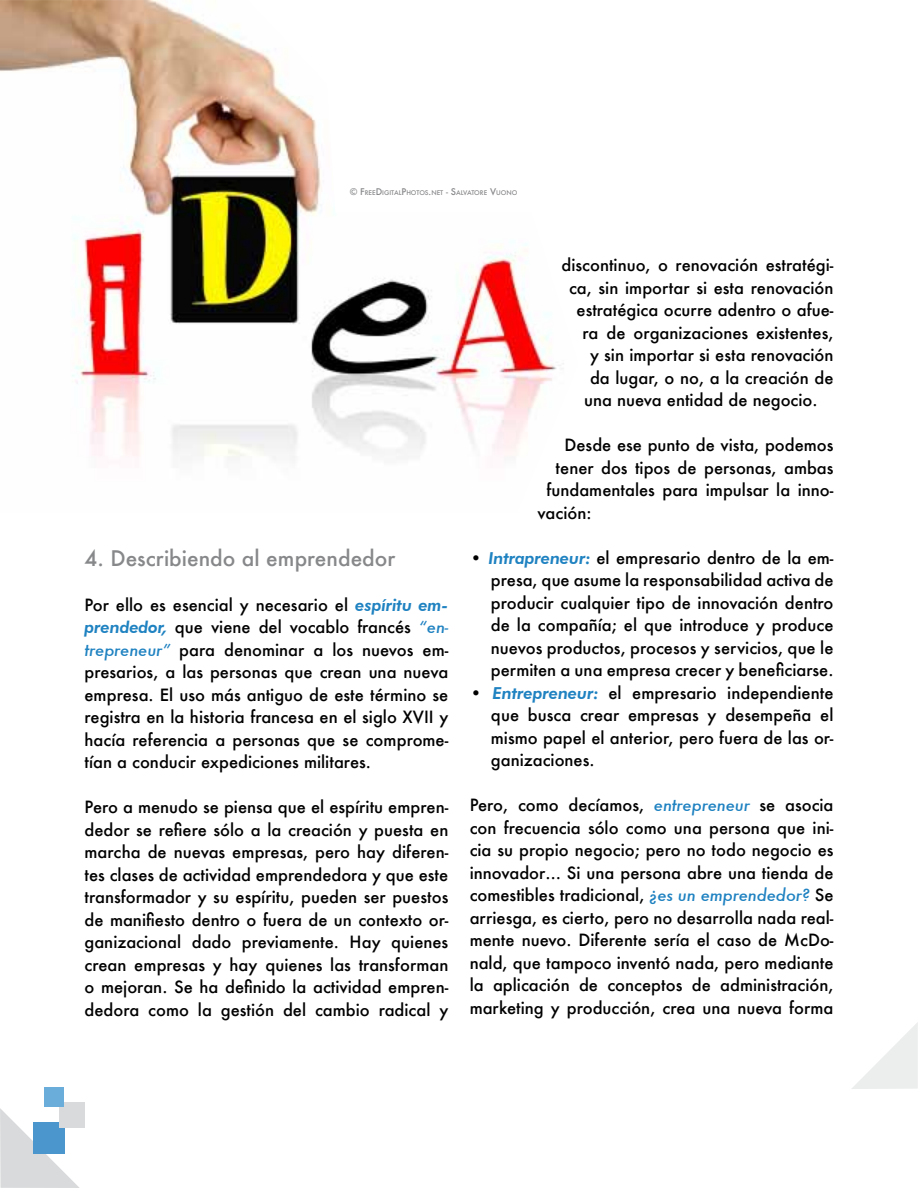
<style>
.page{position:relative;width:918px;height:1188px;background:#fff}
.page>*{position:absolute;margin:0;border:0;box-sizing:border-box;transform-origin:0 0}
.t1{font:500 21px "Futura";color:#87888a}
.t2{font:500 16.5px/22.5px "Futura";color:#000;text-align:justify}
.t3{font:500 6.3px "Futura";color:#87888a}
.s1{font-size:9px}
.s2{font-family:"Futura BT";font-weight:800;font-style:italic;color:#1f82c1}
.s3{font-style:italic;color:#1f82c1}
</style>
<div class="page">
<svg style="left:852px;top:1022px;width:66px;height:67px"></svg>
<svg style="left:0;top:1108px;width:80px;height:80px"></svg>
<div style="left:33px;top:1122px;width:32px;height:32px;background:#4a96cd"></div>
<div style="left:59px;top:1102px;width:25px;height:25px;background:#d9dadb"></div>
<div style="left:44px;top:1087px;width:20px;height:20px;background:#6aacda"></div>
<hr style="left:917px;top:40px;width:1px;height:37px;background:#d9dadb">
<img style="left:0;top:0;width:564px;height:459px">
<p class="t3" style="left:350px;top:188px;width:169px"><span class="s1">© F</span>REE<span class="s1">D</span>IGITAL<span class="s1">P</span>HOTOS<span class="s1">.</span>NET <span class="s1">- S</span>ALVATORE <span class="s1">V</span>UONO</p>
<p class="t1" style="left:85px;top:543px;width:312px">4. Describiendo al emprendedor</p>
<p class="t2" style="left:85px;top:593px;width:366px">Por ello es esencial y necesario el <span class="s2">espíritu em&shy;prendedor,</span> que viene del vocablo francés <span class="s3">“en&shy;trepreneur”</span> para denominar a los nuevos em&shy;presarios, a las personas que crean una nueva empresa. El uso más antiguo de este término se registra en la historia francesa en el siglo XVII y hacía referencia a personas que se comprome&shy;tían a conducir expediciones militares.</p>
<p class="t2" style="left:85px;top:796px;width:365px">Pero a menudo se piensa que el espíritu empren&shy;dedor se refiere sólo a la creación y puesta en marcha de nuevas empresas, pero hay diferen&shy;tes clases de actividad emprendedora y que este transformador y su espíritu, pueden ser puestos de manifiesto dentro o fuera de un contexto or&shy;ganizacional dado previamente. Hay quienes crean empresas y hay quienes las transforman o mejoran. Se ha definido la actividad empren&shy;dedora como la gestión del cambio radical y</p>
<p class="t2" style="left:562px;top:254px;width:273px">discontinuo, o renovación estratégi-</p>
<p class="t2" style="left:569px;top:276px;width:266px">ca, sin importar si esta renovación</p>
<p class="t2" style="left:577px;top:299px;width:258px">estratégica ocurre adentro o afue-</p>
<p class="t2" style="left:583px;top:321px;width:252px">ra de organizaciones existentes,</p>
<p class="t2" style="left:590px;top:344px;width:245px">y sin importar si esta renovación</p>
<p class="t2" style="left:590px;top:366px;width:245px">da lugar, o no, a la creación de</p>
<p class="t2" style="left:584px;top:389px;width:235px">una nueva entidad de negocio.</p>
<p class="t2" style="left:565px;top:434px;width:270px">Desde ese punto de vista, podemos</p>
<p class="t2" style="left:556px;top:456px;width:279px">tener dos tipos de personas, ambas</p>
<p class="t2" style="left:547px;top:479px;width:288px">fundamentales para impulsar la inno-</p>
<p class="t2" style="left:538px;top:501px;width:55px">vación:</p>
<p class="t2" style="left:491px;top:546px;width:344px;text-indent:-21px">• <span class="s2">Intrapreneur:</span> el empresario dentro de la em&shy;presa, que asume la responsabilidad activa de producir cualquier tipo de innovación dentro de la compañía; el que introduce y produce nuevos productos, procesos y servicios, que le permiten a una empresa crecer y beneficiarse.</p>
<p class="t2" style="left:491px;top:681px;width:344px;text-indent:-21px">• <span class="s2">Entrepreneur:</span> el empresario independiente que busca crear empresas y desempeña el mismo papel el anterior, pero fuera de las or&shy;ganizaciones.</p>
<p class="t2" style="left:470px;top:794px;width:365px">Pero, como decíamos, <span class="s3">entrepreneur</span> se asocia con frecuencia sólo como una persona que ini&shy;cia su propio negocio; pero no todo negocio es innovador… Si una persona abre una tienda de comestibles tradicional, <span class="s3">¿es un emprendedor?</span> Se arriesga, es cierto, pero no desarrolla nada real&shy;mente nuevo. Diferente sería el caso de McDo&shy;nald, que tampoco inventó nada, pero mediante la aplicación de conceptos de administración, marketing y producción, crea una nueva forma</p>
</div>
